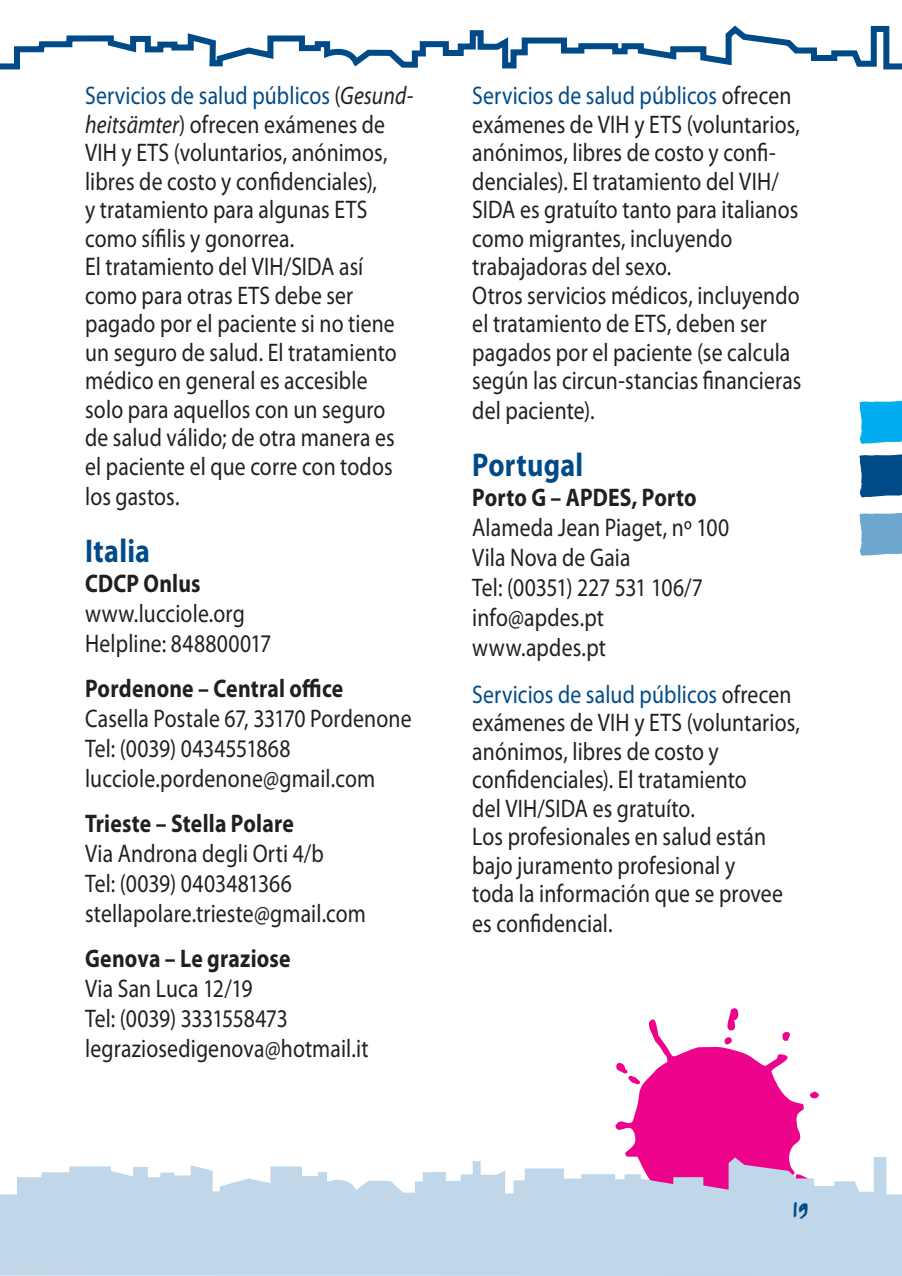
<style>
.page{position:relative;width:902px;height:1276px;background:#fff}
.page>*{position:absolute;margin:0;border:0;box-sizing:border-box;transform-origin:0 0}
.t1{font:700 33px "Myriad Pro";letter-spacing:.01em;color:#004b87;scale:.85 1}
.t2{font:33px "FF Erikrighthand";color:#004b87;scale:.85 1}
.t3{font:25.5px/28.5px "Myriad Pro";letter-spacing:.005em;color:#231f20;scale:.85 1}
.t4{font:700 25.5px "Myriad Pro";letter-spacing:.01em;color:#231f20;scale:.85 1}
.s1{color:#004b87}
.s2{font-style:italic}
</style>
<div class="page">
<svg style="left:0;top:1157px;width:901px;height:119px;background:#c9dced"></svg>
<svg style="left:0;top:25px;width:901px;height:45px"></svg>
<svg style="left:859px;top:401px;width:42px;height:43px;background:#16b5f0"></svg>
<svg style="left:859px;top:454px;width:42px;height:43px;background:#165a91"></svg>
<svg style="left:859px;top:513px;width:42px;height:43px;background:#79aed4"></svg>
<svg style="left:615px;top:1157px;width:203px;height:59px"></svg>
<p class="t3" style="left:85px;top:81px;width:387px"><span class="s1">Servicios de salud públicos</span> (<span class="s2">Gesund&shy;heitsämter</span>) ofrecen exámenes de<br>VIH y ETS (voluntarios, anónimos, libres de costo y confidenciales),<br>y tratamiento para algunas ETS como sífilis y gonorrea.<br>El tratamiento del VIH/SIDA así como para otras ETS debe ser pagado por el paciente si no tiene un seguro de salud. El tratamiento médico en general es accesible<br>solo para aquellos con un seguro de salud válido; de otra manera es el paciente el que corre con todos los gastos.</p>
<p class="t1" style="left:85px;top:529px;width:78px">Italia</p>
<p class="t4" style="left:85px;top:566px;width:137px">CDCP Onlus</p>
<p class="t3" style="left:85px;top:598px;width:220px;line-height:30px">www.lucciole.org<br>Helpline: 848800017</p>
<p class="t4" style="left:85px;top:671px;width:305px">Pordenone – Central office</p>
<p class="t3" style="left:85px;top:703px;width:385px;line-height:30px">Casella Postale 67, 33170 Pordenone<br>Tel: (0039) 0434551868 lucciole.pordenone@gmail.com</p>
<p class="t4" style="left:85px;top:806px;width:247px">Trieste – Stella Polare</p>
<p class="t3" style="left:85px;top:838px;width:332px;line-height:30px">Via Androna degli Orti 4/b<br>Tel: (0039) 0403481366 stellapolare.trieste@gmail.com</p>
<p class="t4" style="left:85px;top:941px;width:243px">Genova – Le graziose</p>
<p class="t3" style="left:85px;top:973px;width:335px;line-height:30px">Via San Luca 12/19<br>Tel: (0039) 3331558473 legraziosedigenova@hotmail.it</p>
<p class="t3" style="left:472px;top:81px;width:389px"><span class="s1">Servicios de salud públicos</span> ofrecen exámenes de VIH y ETS (voluntarios, anónimos, libres de costo y confi&shy;denciales). El tratamiento del VIH/<br>SIDA es gratuíto tanto para italianos como migrantes, incluyendo trabajadoras del sexo.<br>Otros servicios médicos, incluyendo el tratamiento de ETS, deben ser pagados por el paciente (se calcula según las circun-stancias financieras del paciente).</p>
<p class="t1" style="left:472px;top:444px;width:132px">Portugal</p>
<p class="t4" style="left:472px;top:481px;width:265px">Porto G – APDES, Porto</p>
<p class="t3" style="left:472px;top:512px;width:304px;line-height:30px">Alameda Jean Piaget, nº 100<br>Vila Nova de Gaia<br>Tel: (00351) 227 531 106/7 info@apdes.pt www.apdes.pt</p>
<p class="t3" style="left:472px;top:679px;width:387px"><span class="s1">Servicios de salud públicos</span> ofrecen exámenes de VIH y ETS (voluntarios, anónimos, libres de costo y confidenciales). El tratamiento<br>del VIH/SIDA es gratuíto.<br>Los profesionales en salud están bajo juramento profesional y<br>toda la información que se provee es confidencial.</p>
<p class="t2" style="left:792px;top:1184px;width:20px">19</p>
</div>
